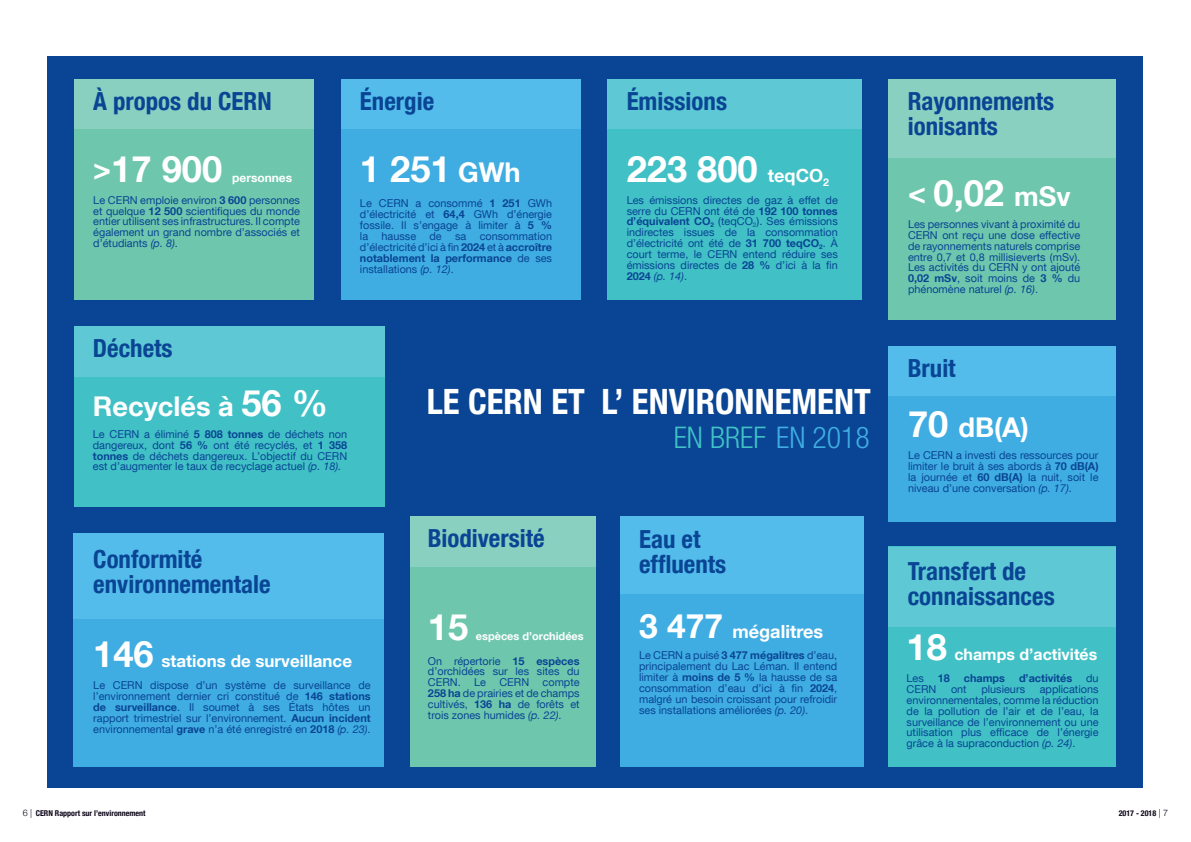
<style>
.page{position:relative;width:1191px;height:842px;background:#fff}
.page>*{position:absolute;margin:0;border:0;box-sizing:border-box;transform-origin:0 0}
.t1{font:700 36.3px "Helvetica Neue LT Com";color:#fff}
.t2{font:700 condensed 34.9px "Helvetica Neue LT Com";color:#fff}
.t3{font:300 condensed 29.9px "Helvetica Neue LT Com";color:#41c1c6}
.t4{font:700 27.2px "Helvetica Neue LT Com";color:#fff}
.t5{font:700 condensed 24.9px/24.9px "Helvetica Neue LT Com";color:#094594}
.t6{font:700 18.1px "Helvetica Neue LT Com";color:#fff}
.t7{font:700 16.9px "Helvetica Neue LT Com";color:#fff}
.t8{font:700 15.9px "Helvetica Neue LT Com";color:#fff}
.t9{font:700 12px "Helvetica Neue LT Com";color:#fff}
.t10{font:700 11px "Helvetica Neue LT Com";color:#fff}
.t11{font:10.9px/10.9px "Helvetica Neue LT Com";color:#094594;text-align:justify}
.t12{font:700 10.9px "Helvetica Neue LT Com";color:#094594}
.t13{font:700 condensed 8px "Helvetica Neue";color:#0a0215}
.s1{font-size:29.9px}
.s2{font-weight:700}
.s3{font-style:italic}
.s4{font-size:27.2px}
.s5{font-size:18.1px}
.s6{font-size:36.3px}
.s7{color:#40ade2}
.s8{font-size:33.5px}
.s9{font-weight:300;font-stretch:normal;font-size:9px}
</style>
<div class="page">
<div style="left:48px;top:56px;width:1095px;height:732px;background:#094594"></div>
<div style="left:74px;top:326px;width:310px;height:181px;background:#41c1c6"></div>
<div style="left:888px;top:346px;width:228px;height:175px;background:#40ade2"></div>
<div style="left:74px;top:80px;width:240px;height:220px;background:#6ec7ad"></div>
<div style="left:74px;top:80px;width:240px;height:49px;background:#8ad0c0"></div>
<div style="left:888px;top:346px;width:228px;height:49px;background:#53bceb"></div>
<div style="left:74px;top:326px;width:310px;height:51px;background:#5ec8d4"></div>
<div style="left:341px;top:80px;width:239px;height:220px;background:#40ade2"></div>
<div style="left:341px;top:80px;width:239px;height:49px;background:#53bceb"></div>
<div style="left:607px;top:80px;width:254px;height:220px;background:#41c1c6"></div>
<div style="left:607px;top:80px;width:254px;height:49px;background:#5ec8d4"></div>
<div style="left:888px;top:80px;width:227px;height:240px;background:#6ec7ad"></div>
<div style="left:888px;top:80px;width:227px;height:78px;background:#8ad0c0"></div>
<div style="left:74px;top:533px;width:310px;height:234px;background:#40ade2"></div>
<div style="left:74px;top:533px;width:310px;height:85px;background:#53bceb"></div>
<div style="left:620px;top:516px;width:243px;height:251px;background:#40ade2"></div>
<div style="left:620px;top:516px;width:243px;height:78px;background:#53bceb"></div>
<div style="left:888px;top:547px;width:227px;height:220px;background:#41c1c6"></div>
<div style="left:888px;top:547px;width:227px;height:79px;background:#5ec8d4"></div>
<div style="left:410px;top:516px;width:185px;height:251px;background:#6ec7ad"></div>
<div style="left:410px;top:516px;width:185px;height:51px;background:#8ad0c0"></div>
<h3 class="t5" style="left:93px;top:89px;width:180px">À propos du CERN</h3>
<h1 class="t1" style="left:93px;top:146px;width:130px"><span class="s1">&gt;</span>17 900</h1>
<p class="t9" style="left:232px;top:170px;width:61px">personnes</p>
<p class="t11" style="left:93px;top:194px;width:208px">Le CERN emploie environ <span class="s2">3 600</span> personnes et quelque <span class="s2">12 500</span> scientifiques du monde entier utilisent ses infrastructures. Il compte également un grand nombre d’associés et d’étudiants <span class="s3">(p. 8)</span>.</p>
<h3 class="t5" style="left:360px;top:89px;width:76px">Énergie</h3>
<h1 class="t1" style="left:360px;top:146px;width:162px">1 251 <span class="s4">GWh</span></h1>
<p class="t11" style="left:360px;top:198px;width:194px">Le CERN a consommé <span class="s2">1 251</span> GWh d’électricité et <span class="s2">64,4</span> GWh d’énergie fossile. Il s’engage à limiter à <span class="s2">5 % </span>la hausse de sa consommation d’électricité d’ici à fin <span class="s2">2024</span> et à <span class="s2">accroître notablement la performance</span> de ses installations <span class="s3">(p. 12)</span>.</p>
<h3 class="t5" style="left:626px;top:89px;width:102px">Émissions</h3>
<h1 class="t1" style="left:626px;top:146px;width:204px">223 800 <span class="s5">teqCO</span><sub>2</sub></h1>
<p class="t11" style="left:626px;top:194px;width:213px">Les émissions directes de gaz à effet de serre du CERN ont été de <span class="s2">192 100 tonnes d’équivalent CO</span><sub>2</sub> (teqCO<sub>2</sub>). Ses émissions indirectes issues de la consommation d’électricité ont été de <span class="s2">31 700 teqCO</span><sub>2</sub>. À court terme, le CERN entend réduire ses émissions directes de <span class="s2">28 %</span> d’ici à la fin <span class="s2">2024</span> <span class="s3">(p. 14)</span>.</p>
<h3 class="t5" style="left:93px;top:336px;width:81px">Déchets</h3>
<h3 class="t4" style="left:93px;top:389px;width:237px">Recyclés à <span class="s6">56 %</span></h3>
<p class="t11" style="left:93px;top:428px;width:256px">Le CERN a éliminé <span class="s2">5 808 tonnes</span> de déchets non dangereux, dont <span class="s2">56 %</span> ont été recyclés, et <span class="s2">1 358 tonnes</span> de déchets dangereux. L’objectif du CERN est d’augmenter le taux de recyclage actuel <span class="s3">(p. 18).</span></p>
<h3 class="t5" style="left:93px;top:547px;width:179px">Conformité environnementale</h3>
<h2 class="t2" style="left:427px;top:380px;width:445px">LE CERN ET L’ ENVIRONNEMENT</h2>
<h3 class="t3" style="left:673px;top:420px;width:198px">EN BREF <span class="s7">EN 2018</span></h3>
<h3 class="t5" style="left:428px;top:525px;width:119px">Biodiversité</h3>
<h3 class="t5" style="left:639px;top:527px;width:89px">Eau et effluents</h3>
<h3 class="t7" style="left:93px;top:651px;width:260px"><span class="s6">146</span> stations de surveillance</h3>
<p class="t11" style="left:93px;top:679px;width:279px">Le CERN dispose d’un système de surveillance de l’environnement dernier cri constitué de <span class="s2">146 stations de surveillance</span>. Il soumet à ses États hôtes un rapport trimestriel sur l’environnement. <span class="s2">Aucun incident </span>environnemental <span class="s2">grave</span> n’a été enregistré en <span class="s2">2018</span> <span class="s3">(p. 23)</span>.</p>
<h1 class="t1" style="left:428px;top:604px;width:42px">15</h1>
<p class="t10" style="left:476px;top:629px;width:109px">espèces d’orchidées</p>
<p class="t11" style="left:428px;top:655px;width:153px">On répertorie <span class="s2">15 espèces </span>d’orchidées sur les sites du CERN. Le CERN compte <span class="s2">258 ha</span> de prairies et de champs cultivés, <span class="s2">136 ha</span> de forêts et trois zones humides <span class="s3">(p. 22)</span>.</p>
<h3 class="t6" style="left:639px;top:620px;width:186px"><span class="s8">3 477</span> mégalitres</h3>
<p class="t11" style="left:639px;top:650px;width:200px">Le CERN a puisé <span class="s2">3 477 mégalitres</span> d’eau, principalement du Lac Léman. Il entend limiter à <span class="s2">moins de 5 %</span> la hausse de sa consommation d’eau d’ici à fin <span class="s2">2024</span>, malgré un besoin croissant pour refroidir ses installations améliorées <span class="s3">(p. 20)</span>.</p>
<h3 class="t5" style="left:907px;top:89px;width:148px">Rayonnements ionisants</h3>
<h1 class="t1" style="left:908px;top:170px;width:164px"><span class="s1">&lt;</span> 0,02 <span class="s4">mSv</span></h1>
<p class="t11" style="left:908px;top:218px;width:174px">Les personnes vivant à proximité du CERN ont reçu une dose effective de rayonnements naturels comprise entre 0,7 et 0,8 millisieverts (mSv).<br>Les activités du CERN y ont ajouté <span class="s2">0,02 mSv</span>, soit moins de <span class="s2">3 %</span> du phénomène naturel <span class="s3">(p. 16)</span>.</p>
<h3 class="t5" style="left:907px;top:355px;width:49px">Bruit</h3>
<h3 class="t4" style="left:908px;top:410px;width:122px"><span class="s6">70</span> dB(A)</h3>
<p class="t11" style="left:908px;top:450px;width:192px">Le CERN a investi des ressources pour limiter le bruit à ses abords à <span class="s2">70 dB(A) </span>la journée et <span class="s2">60 dB(A)</span> la nuit, soit le niveau d’une conversation <span class="s3">(p. 17)</span>.</p>
<h3 class="t5" style="left:907px;top:559px;width:148px">Transfert de connaissances</h3>
<h1 class="t1" style="left:906px;top:624px;width:42px">18</h1>
<h3 class="t8" style="left:954px;top:644px;width:144px">champs d’activités</h3>
<p class="t11" style="left:906px;top:672px;width:19px">Les</p>
<p class="t12" style="left:937px;top:671px;width:14px">18</p>
<p class="t12" style="left:963px;top:671px;width:43px">champs</p>
<p class="t12" style="left:1019px;top:671px;width:55px">d’activités</p>
<p class="t11" style="left:1086px;top:672px;width:14px">du</p>
<p class="t11" style="left:906px;top:683px;width:31px">CERN</p>
<p class="t11" style="left:951px;top:683px;width:17px">ont</p>
<p class="t11" style="left:981px;top:683px;width:45px">plusieurs</p>
<p class="t11" style="left:906px;top:683px;width:193px;text-indent:133px">applications environnementales, comme la réduction de la pollution de l’air et de l’eau, la surveillance de l’environnement ou une utilisation plus efficace de l’énergie grâce à la supraconduction <span class="s3">(p. 24)</span>.</p>
<p class="t13" style="left:23px;top:807px;width:124px"><span class="s9">6 |</span> CERN Rapport sur l’environnement</p>
<p class="t13" style="left:1118px;top:806px;width:51px">2017 - 2018 <span class="s9">| 7</span></p>
</div>
